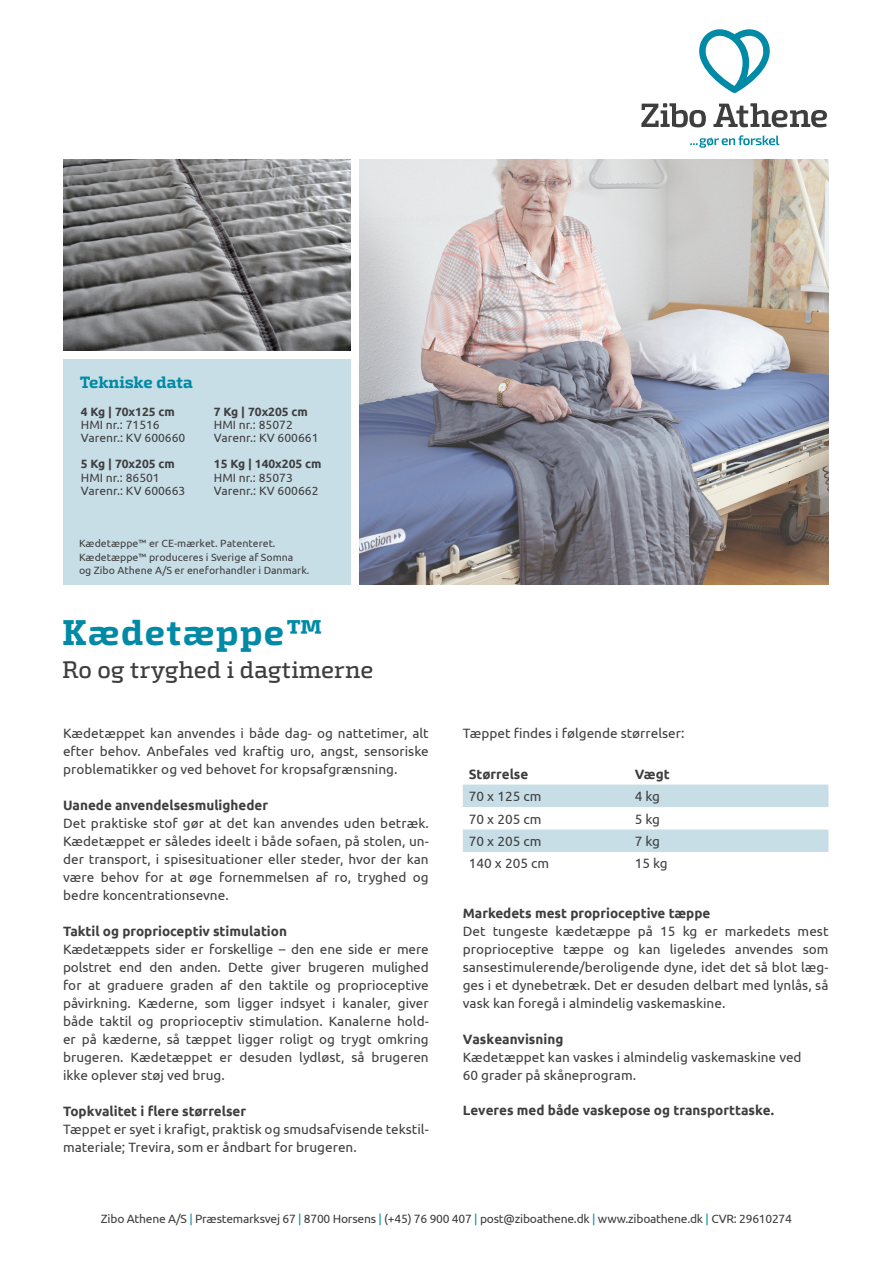
<style>
.page{position:relative;width:893px;height:1263px;background:#fff}
.page>*{position:absolute;margin:0;border:0;box-sizing:border-box;transform-origin:0 0}
.t1{font:700 36px "Exo Slab Pro";letter-spacing:.03em;color:#008aa5}
.t2{font:500 24px "Exo Slab Pro";letter-spacing:-.005em;color:#3e3e3f}
.t3{font:700 16.5px "Exo Slab Pro";letter-spacing:-.015em;color:#008aa5}
.t4{font:13.5px/18px "Ubuntu";color:#3e3e3f;text-align:justify}
.t5{font:700 13.5px "Ubuntu";color:#3e3e3f}
.t6{font:12px/13.2px "Ubuntu";color:#3e3e3f}
.t7{font:12px "Ubuntu";letter-spacing:-.02em;color:#3e3e3f}
.t8{font:700 12px "Ubuntu";color:#3e3e3f}
.t9{font:10.5px/13.5px "Ubuntu";color:#3e3e3f}
.s1{color:#008aa5}
</style>
<div class="page">
<svg style="left:699px;top:29px;width:71px;height:64px"></svg>
<svg style="left:690px;top:135px;width:89px;height:13px"></svg>
<svg style="left:641px;top:103px;width:65px;height:24px"></svg>
<svg style="left:713px;top:103px;width:114px;height:24px"></svg>
<svg style="left:463px;top:784px;width:365px;height:68px"></svg>
<img style="left:64px;top:160px;width:286px;height:190px">
<div style="left:64px;top:360px;width:287px;height:225px;background:#c8dee7"></div>
<img style="left:359px;top:159px;width:470px;height:426px">
<p class="t3" style="left:80px;top:372px;width:115px">Tekniske data</p>
<p class="t8" style="left:81px;top:403px;width:96px">4 Kg | 70x125 cm</p>
<p class="t6" style="left:81px;top:418px;width:106px">HMI nr.: 71516<br>Varenr.: KV 600660</p>
<p class="t8" style="left:81px;top:456px;width:96px">5 Kg | 70x205 cm</p>
<p class="t6" style="left:81px;top:470px;width:106px">HMI nr.: 86501<br>Varenr.: KV 600663</p>
<p class="t8" style="left:214px;top:403px;width:96px">7 Kg | 70x205 cm</p>
<p class="t6" style="left:214px;top:418px;width:106px">HMI nr.: 85072<br>Varenr.: KV 600661</p>
<p class="t8" style="left:214px;top:456px;width:109px">15 Kg | 140x205 cm</p>
<p class="t6" style="left:214px;top:470px;width:106px">HMI nr.: 85073<br>Varenr.: KV 600662</p>
<p class="t9" style="left:79px;top:536px;width:232px">Kædetæppe™ er CE-mærket. Patenteret.<br>Kædetæppe™ produceres i Sverige af Somna<br>og Zibo Athene A/S er eneforhandler i Danmark.</p>
<h1 class="t1" style="left:62px;top:610px;width:262px">Kædetæppe™</h1>
<h2 class="t2" style="left:62px;top:655px;width:313px">Ro og tryghed i dagtimerne</h2>
<p class="t4" style="left:63px;top:724px;width:367px">Kædetæppet kan anvendes i både dag- og nattetimer, alt efter behov. Anbefales ved kraftig uro, angst, sensoriske problematikker og ved behovet for kropsafgrænsning.</p>
<p class="t5" style="left:63px;top:796px;width:207px">Uanede anvendelsesmuligheder</p>
<p class="t4" style="left:63px;top:814px;width:367px">Det praktiske stof gør at det kan anvendes uden betræk.<br>Kædetæppet er således ideelt i både sofaen, på stolen, un&shy;der transport, i spisesituationer eller steder, hvor der kan være behov for at øge fornemmelsen af ro, tryghed og bedre koncentrationsevne.</p>
<p class="t5" style="left:63px;top:922px;width:225px">Taktil og proprioceptiv stimulation</p>
<p class="t4" style="left:63px;top:940px;width:367px">Kædetæppets sider er forskellige – den ene side er mere polstret end den anden. Dette giver brugeren mulighed for at graduere graden af den taktile og proprioceptive påvirkning. Kæderne, som ligger indsyet i kanaler, giver både taktil og proprioceptiv stimulation. Kanalerne hold&shy;er på kæderne, så tæppet ligger roligt og trygt omkring brugeren. Kædetæppet er desuden lydløst, så brugeren ikke oplever støj ved brug.</p>
<p class="t5" style="left:63px;top:1102px;width:185px">Topkvalitet i flere størrelser</p>
<p class="t4" style="left:63px;top:1120px;width:367px">Tæppet er syet i krafigt, praktisk og smudsafvisende tekstil&shy;materiale; Trevira, som er åndbart for brugeren.</p>
<p class="t4" style="left:463px;top:724px;width:223px">Tæppet findes i følgende størrelser:</p>
<p class="t5" style="left:469px;top:765px;width:61px">Størrelse</p>
<p class="t5" style="left:635px;top:765px;width:37px">Vægt</p>
<p class="t4" style="left:469px;top:787px;width:74px">70 x 125 cm</p>
<p class="t4" style="left:635px;top:787px;width:27px">4 kg</p>
<p class="t4" style="left:469px;top:809px;width:74px">70 x 205 cm</p>
<p class="t4" style="left:635px;top:809px;width:27px">5 kg</p>
<p class="t4" style="left:469px;top:832px;width:74px">70 x 205 cm</p>
<p class="t4" style="left:635px;top:832px;width:27px">7 kg</p>
<p class="t4" style="left:469px;top:854px;width:82px">140 x 205 cm</p>
<p class="t4" style="left:635px;top:854px;width:35px">15 kg</p>
<p class="t5" style="left:463px;top:904px;width:249px">Markedets mest proprioceptive tæppe</p>
<p class="t4" style="left:463px;top:922px;width:367px">Det tungeste kædetæppe på 15 kg er markedets mest proprioceptive tæppe og kan ligeledes anvendes som sansestimulerende/beroligende dyne, idet det så blot læg&shy;ges i et dynebetræk. Det er desuden delbart med lynlås, så vask kan foregå i almindelig vaskemaskine.</p>
<p class="t5" style="left:463px;top:1030px;width:102px">Vaskeanvisning</p>
<p class="t4" style="left:463px;top:1048px;width:340px">Kædetæppet kan vaskes i almindelig vaskemaskine ved<br>60 grader på skåneprogram.</p>
<p class="t5" style="left:463px;top:1101px;width:313px">Leveres med både vaskepose og transporttaske.</p>
<p class="t7" style="left:101px;top:1211px;width:693px">Zibo Athene A/S <span class="s1">|</span> Præstemarksvej 67 <span class="s1">|</span> 8700 Horsens <span class="s1">|</span> (+45) 76 900 407 <span class="s1">|</span> post@ziboathene.dk <span class="s1">|</span> www.ziboathene.dk <span class="s1">|</span> CVR: 29610274</p>
</div>
